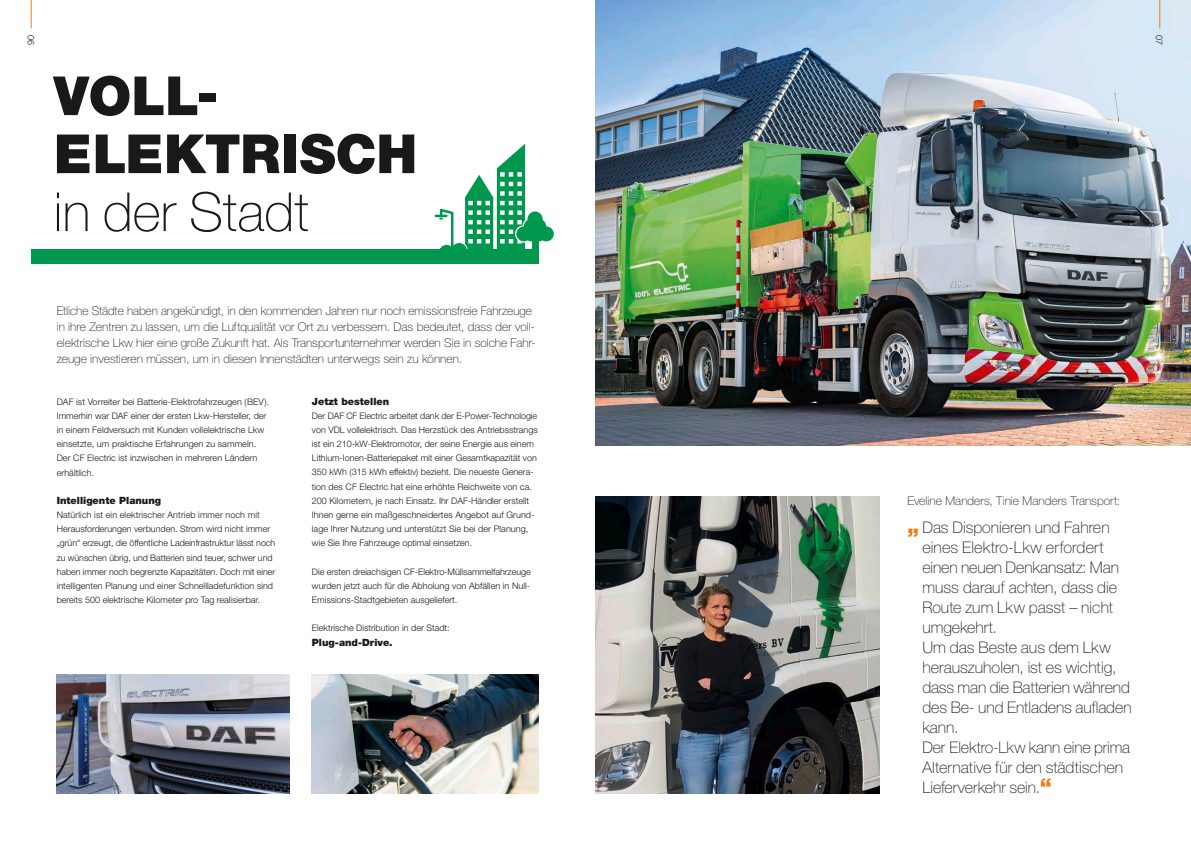
<style>
.page{position:relative;width:1191px;height:842px;background:#fff}
.page>*{position:absolute;margin:0;border:0;box-sizing:border-box;transform-origin:0 0}
._01_Heading_1{font:900 54px/58px "Helvetica Neue LT Pro";letter-spacing:-.005em;color:#1a1918}
._01_Heading_1-2{font:100 54px "Helvetica Neue LT Pro";color:#1a1918}
._03_Intro{font:100 16px/20px "Helvetica Neue LT Std";color:#1a1918}
.Intro_Helv35_12_16{font:100 12px/16px "Helvetica Neue LT Std";color:#1a1918}
.Copy_o__Einzug_9pt_a{font:100 12px "Helvetica Neue LT Std";letter-spacing:.005em;color:#1a1918}
.Copy_o__Einzug_9pt_a-2{font:900 10px "Helvetica Neue LT Std";color:#1a1918}
.Copy_o__Einzug_9pt_a-3{font:300 9px/14.2px "Helvetica Neue LT Std";color:#1a1918}
._04_Body{font:300 9px "Helvetica Neue LT Pro";color:#1a1918}
.s1{font-family:"Helvetica Neue LT Pro";font-weight:900;font-size:22px;color:#ee7d12}
</style>
<div class="page">
<div style="left:31px;top:249px;width:507px;height:15px;background:#00974e"></div>
<div style="left:527px;top:211px;width:15px;height:15px;background:#00974e;border-radius:50%"></div>
<div style="left:524px;top:219px;width:15px;height:15px;background:#00974e;border-radius:50%"></div>
<div style="left:531px;top:219px;width:15px;height:15px;background:#00974e;border-radius:50%"></div>
<div style="left:531px;top:226px;width:15px;height:15px;background:#00974e;border-radius:50%"></div>
<div style="left:539px;top:226px;width:15px;height:15px;background:#00974e;border-radius:50%"></div>
<div style="left:524px;top:226px;width:15px;height:15px;background:#00974e;border-radius:50%"></div>
<div style="left:516px;top:226px;width:15px;height:15px;background:#00974e;border-radius:50%"></div>
<div style="left:451px;top:243px;width:16px;height:16px;background:#00974e;border-radius:50%"></div>
<svg style="left:435px;top:209px;width:18px;height:40px"></svg>
<div style="left:532px;top:234px;width:6px;height:16px;background:#00974e"></div>
<svg style="left:465px;top:144px;width:60px;height:105px"></svg>
<img style="left:57px;top:675px;width:232px;height:119px">
<img style="left:312px;top:675px;width:227px;height:119px">
<img style="left:595px;top:0;width:596px;height:445px">
<img style="left:595px;top:496px;width:284px;height:298px">
<svg style="left:31px;top:0;width:1px;height:28px"></svg>
<svg style="left:1159px;top:0;width:1px;height:28px"></svg>
<p class="_04_Body" style="left:36px;top:35px;width:12px;rotate:90deg">06</p>
<p class="_04_Body" style="left:1165px;top:35px;width:12px;rotate:90deg">07</p>
<p class="_01_Heading_1" style="left:54px;top:67px;width:365px">VOLL-<br>ELEKTRISCH</p>
<p class="_01_Heading_1-2" style="left:53px;top:181px;width:257px">in der Stadt</p>
<p class="Intro_Helv35_12_16" style="left:57px;top:302px;width:480px">Etliche Städte haben angekündigt, in den kommenden Jahren nur noch emissionsfreie Fahrzeuge in ihre Zentren zu lassen, um die Luftqualität vor Ort zu verbessern. Das bedeutet, dass der voll&shy;elektrische Lkw hier eine große Zukunft hat. Als Transportunternehmer werden Sie in solche Fahr&shy;zeuge investieren müssen, um in diesen Innenstädten unterwegs sein zu können.</p>
<p class="Copy_o__Einzug_9pt_a-3" style="left:57px;top:394px;width:214px">DAF ist Vorreiter bei Batterie-Elektrofahrzeugen (BEV).<br>Immerhin war DAF einer der ersten Lkw-Hersteller, der in einem Feldversuch mit Kunden vollelektrische Lkw einsetzte, um praktische Erfahrungen zu sammeln.<br>Der CF Electric ist inzwischen in mehreren Ländern erhältlich.</p>
<p class="Copy_o__Einzug_9pt_a-2" style="left:57px;top:494px;width:106px">Intelligente Planung</p>
<p class="Copy_o__Einzug_9pt_a-3" style="left:57px;top:508px;width:220px">Natürlich ist ein elektrischer Antrieb immer noch mit Herausforderungen verbunden. Strom wird nicht immer „grün“ erzeugt, die öffentliche Ladeinfrastruktur lässt noch zu wünschen übrig, und Batterien sind teuer, schwer und haben immer noch begrenzte Kapazitäten. Doch mit einer intelligenten Planung und einer Schnellladefunktion sind bereits 500 elektrische Kilometer pro Tag realisierbar.</p>
<p class="Copy_o__Einzug_9pt_a-2" style="left:312px;top:395px;width:79px">Jetzt bestellen</p>
<p class="Copy_o__Einzug_9pt_a-3" style="left:312px;top:408px;width:227px">Der DAF CF Electric arbeitet dank der E-Power-Technologie von VDL vollelektrisch. Das Herzstück des Antriebsstrangs ist ein 210-kW-Elektromotor, der seine Energie aus einem Lithium-Ionen-Batteriepaket mit einer Gesamtkapazität von 350 kWh (315 kWh effektiv) bezieht. Die neueste Genera&shy;tion des CF Electric hat eine erhöhte Reichweite von ca.<br>200 Kilometern, je nach Einsatz. Ihr DAF-Händler erstellt Ihnen gerne ein maßgeschneidertes Angebot auf Grund&shy;lage Ihrer Nutzung und unterstützt Sie bei der Planung, wie Sie Ihre Fahrzeuge optimal einsetzen.</p>
<p class="Copy_o__Einzug_9pt_a-3" style="left:312px;top:564px;width:220px;text-align:justify">Die ersten dreiachsigen CF-Elektro-Müllsammelfahrzeuge wurden jetzt auch für die Abholung von Abfällen in Null-Emissions-Stadtgebieten ausgeliefert.</p>
<p class="Copy_o__Einzug_9pt_a-3" style="left:312px;top:621px;width:139px">Elektrische Distribution in der Stadt:</p>
<p class="Copy_o__Einzug_9pt_a-2" style="left:312px;top:636px;width:82px">Plug-and-Drive.</p>
<p class="Copy_o__Einzug_9pt_a" style="left:907px;top:494px;width:214px">Eveline Manders, Tinie Manders Transport:</p>
<p class="_03_Intro" style="left:922px;top:517px;width:211px;text-indent:-15px"><span class="s1">„</span> Das Disponieren und Fahren eines Elektro-Lkw erfordert einen neuen Denkansatz: Man muss darauf achten, dass die<br>Route zum Lkw passt – nicht umgekehrt.<br>Um das Beste aus dem Lkw herauszuholen, ist es wichtig, dass man die Batterien während des Be- und Entladens aufladen kann.<br>Der Elektro-Lkw kann eine prima<br>Alternative für den städtischen<br>Lieferverkehr sein.<span class="s1">“</span></p>
</div>
